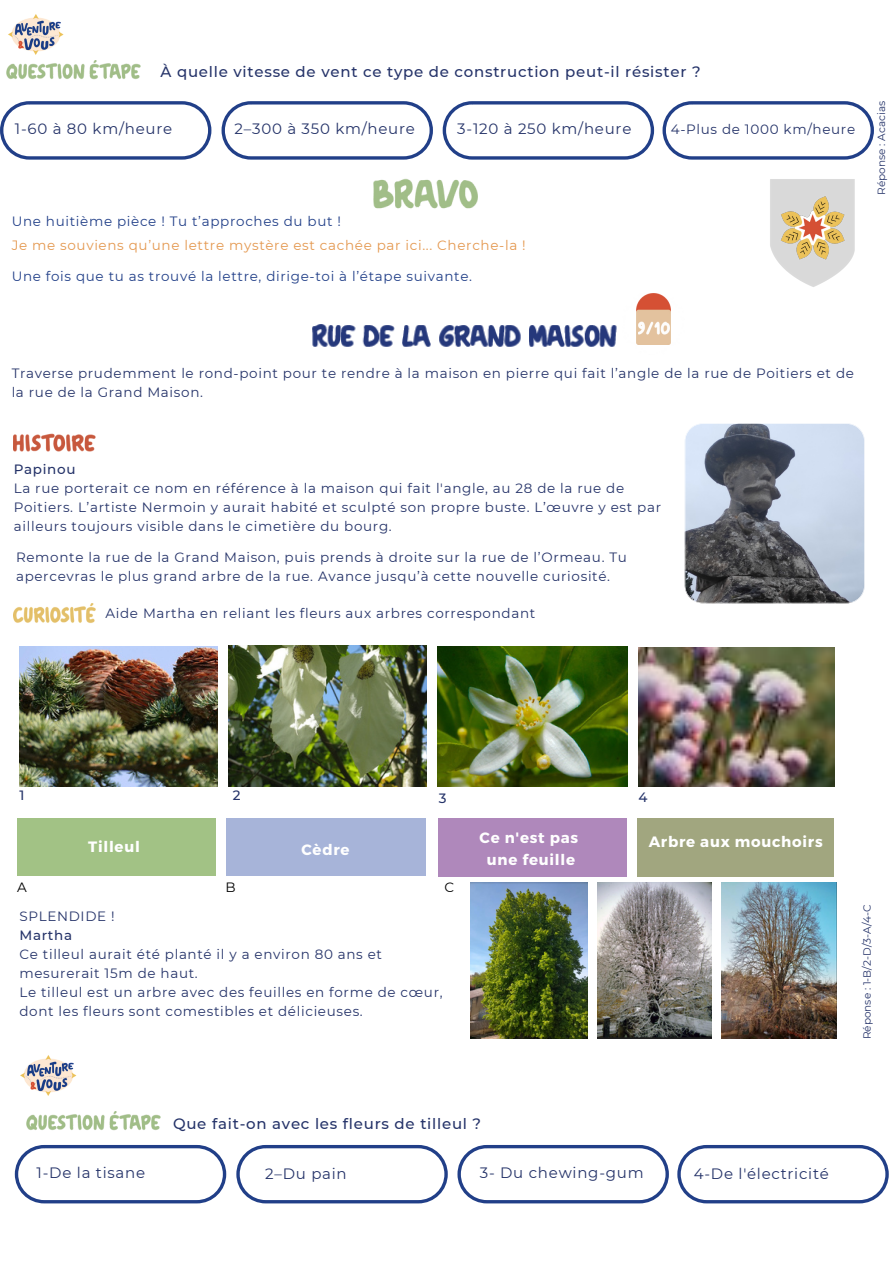
<style>
.page{position:relative;width:893px;height:1264px;background:#fff}
.page>*{position:absolute;margin:0;border:0;box-sizing:border-box;transform-origin:0 0}
.t1{font:15px "Montserrat";letter-spacing:.05em;color:#253369}
.t2{font:500 15px "Montserrat";letter-spacing:.05em;color:#253369}
.t3{font:700 15px "Montserrat";letter-spacing:.05em;color:#fff}
.t4{font:13.5px/19px "Montserrat";letter-spacing:.05em;color:#253369}
.t5{font:13.5px "Montserrat";letter-spacing:.05em;color:#213f88}
.t6{font:13.5px "Montserrat";letter-spacing:.05em;color:#e4984f}
.t7{font:500 13.5px "Montserrat";letter-spacing:.05em;color:#253369}
.t8{font:13.5px "Montserrat";color:#000}
.t9{font:10.5px "Montserrat";color:#253369}
</style>
<div class="page">
<svg style="left:0;top:101px;width:211px;height:59px"></svg>
<svg style="left:221px;top:101px;width:212px;height:59px"></svg>
<svg style="left:442px;top:101px;width:212px;height:59px"></svg>
<svg style="left:662px;top:101px;width:211px;height:59px"></svg>
<img style="left:770px;top:179px;width:85px;height:108px">
<img style="left:373px;top:178px;width:105px;height:31px">
<img style="left:7px;top:60px;width:134px;height:20px">
<img style="left:312px;top:324px;width:305px;height:23px">
<img style="left:6px;top:14px;width:66px;height:56px">
<svg style="left:684px;top:423px;width:180px;height:180px;background:#8e95a1"></svg>
<img style="left:13px;top:433px;width:82px;height:19px">
<img style="left:14px;top:604px;width:82px;height:19px">
<img style="left:19px;top:646px;width:198px;height:140px">
<img style="left:228px;top:645px;width:198px;height:141px">
<img style="left:437px;top:646px;width:190px;height:140px">
<img style="left:638px;top:647px;width:196px;height:139px">
<div style="left:17px;top:818px;width:198px;height:57px;background:#a2c285"></div>
<div style="left:226px;top:818px;width:199px;height:57px;background:#a7b4d9"></div>
<div style="left:438px;top:818px;width:188px;height:58px;background:#af88bb"></div>
<div style="left:637px;top:818px;width:196px;height:58px;background:#a1a67f"></div>
<img style="left:597px;top:882px;width:114px;height:156px">
<img style="left:721px;top:882px;width:115px;height:156px">
<img style="left:470px;top:882px;width:117px;height:156px">
<svg style="left:15px;top:1145px;width:211px;height:58px"></svg>
<svg style="left:236px;top:1145px;width:212px;height:58px"></svg>
<svg style="left:457px;top:1145px;width:212px;height:58px"></svg>
<svg style="left:677px;top:1145px;width:211px;height:58px"></svg>
<img style="left:26px;top:1111px;width:134px;height:20px">
<img style="left:20px;top:1055px;width:57px;height:41px">
<img style="left:637px;top:293px;width:34px;height:52px">
<img style="left:636px;top:294px;width:34px;height:50px">
<img style="left:638px;top:320px;width:33px;height:18px">
<p class="t2" style="left:161px;top:63px;width:541px">À quelle vitesse de vent ce type de construction peut-il résister ?</p>
<p class="t1" style="left:15px;top:119px;width:159px">1-60 à 80 km/heure</p>
<p class="t1" style="left:234px;top:119px;width:182px">2–300 à 350 km/heure</p>
<p class="t1" style="left:457px;top:119px;width:176px">3-120 à 250 km/heure</p>
<p class="t4" style="left:670px;top:120px;width:186px">4-Plus de 1000 km/heure</p>
<p class="t5" style="left:12px;top:213px;width:331px">Une huitième pièce ! Tu t’approches du but !</p>
<p class="t6" style="left:12px;top:237px;width:515px">Je me souviens qu’une lettre mystère est cachée par ici... Cherche-la !</p>
<p class="t5" style="left:12px;top:267px;width:462px">Une fois que tu as trouvé la lettre, dirige-toi à l’étape suivante.</p>
<p class="t9" style="left:874px;top:195px;width:95px;rotate:-90deg">Réponse : Acacias</p>
<p class="t4" style="left:12px;top:363px;width:843px">Traverse prudemment le rond-point pour te rendre à la maison en pierre qui fait l’angle de la rue de Poitiers et de la rue de la Grand Maison.</p>
<p class="t7" style="left:14px;top:461px;width:63px">Papinou</p>
<p class="t4" style="left:14px;top:478px;width:648px">La rue porterait ce nom en référence à la maison qui fait l'angle, au 28 de la rue de<br>Poitiers. L’artiste Nermoin y aurait habité et sculpté son propre buste. L’œuvre y est par ailleurs toujours visible dans le cimetière du bourg.</p>
<p class="t4" style="left:16px;top:547px;width:612px">Remonte la rue de la Grand Maison, puis prends à droite sur la rue de l’Ormeau. Tu apercevras le plus grand arbre de la rue. Avance jusqu’à cette nouvelle curiosité.</p>
<p class="t4" style="left:105px;top:604px;width:431px">Aide Martha en reliant les fleurs aux arbres correspondant</p>
<p class="t7" style="left:19px;top:787px;width:6px">1</p>
<p class="t7" style="left:233px;top:787px;width:9px">2</p>
<p class="t7" style="left:439px;top:790px;width:9px">3</p>
<p class="t7" style="left:638px;top:788px;width:11px">4</p>
<p class="t3" style="left:88px;top:836px;width:53px">Tilleul</p>
<p class="t3" style="left:301px;top:839px;width:50px">Cèdre</p>
<p class="t3" style="left:479px;top:828px;width:100px">Ce n'est pas</p>
<p class="t3" style="left:487px;top:849px;width:90px">une feuille</p>
<p class="t3" style="left:648px;top:831px;width:175px">Arbre aux mouchoirs</p>
<p class="t8" style="left:17px;top:878px;width:11px">A</p>
<p class="t8" style="left:226px;top:878px;width:12px">B</p>
<p class="t8" style="left:444px;top:878px;width:11px">C</p>
<p class="t4" style="left:19px;top:906px;width:97px">SPLENDIDE !</p>
<p class="t7" style="left:19px;top:926px;width:54px">Martha</p>
<p class="t4" style="left:19px;top:944px;width:364px">Ce tilleul aurait été planté il y a environ 80 ans et mesurerait 15m de haut.</p>
<p class="t4" style="left:19px;top:982px;width:424px">Le tilleul est un arbre avec des feuilles en forme de cœur, dont les fleurs sont comestibles et délicieuses.</p>
<p class="t2" style="left:173px;top:1114px;width:309px">Que fait-on avec les fleurs de tilleul ?</p>
<p class="t1" style="left:37px;top:1163px;width:110px">1-De la tisane</p>
<p class="t1" style="left:265px;top:1164px;width:83px">2–Du pain</p>
<p class="t1" style="left:479px;top:1162px;width:165px">3- Du chewing-gum</p>
<p class="t1" style="left:693px;top:1164px;width:137px">4-De l'électricité</p>
<p class="t9" style="left:860px;top:1039px;width:136px;rotate:-90deg">Réponse : 1-B/2-D/3-A/4-C</p>
</div>
